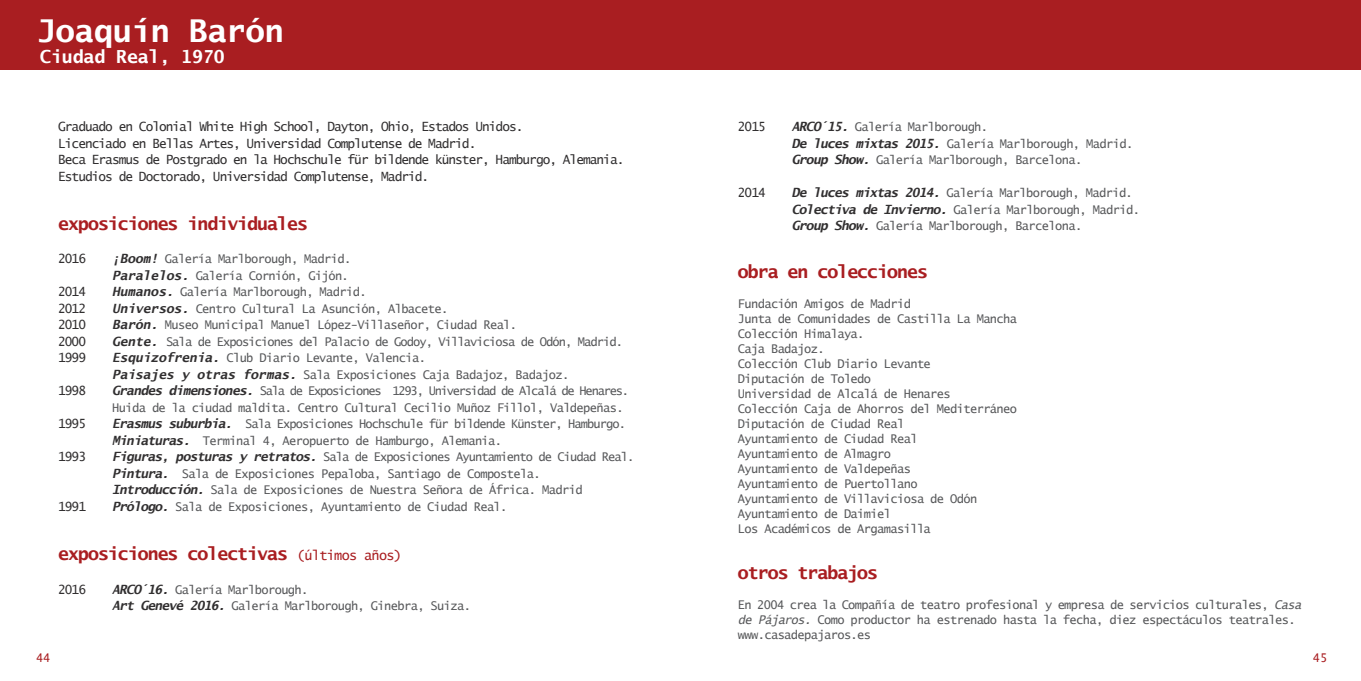
<style>
.page{position:relative;width:1361px;height:681px;background:#fff}
.page>*{position:absolute;margin:0;border:0;box-sizing:border-box;transform-origin:0 0}
.t1{font:700 31.5px "Lucida Sans Typewriter";color:#fff}
.t2{font:700 18px "Lucida Sans Typewriter";letter-spacing:-.05em;color:#a91e21}
.t3{font:700 18px "Lucida Sans Typewriter";color:#fff}
.t4{font:12.75px/16.5px "Lucida Sans Typewriter";letter-spacing:-.075em;color:#312f30}
.t5{font:12px/15px "Lucida Sans Typewriter";letter-spacing:-.05em;color:#57585a}
.t6{font:12px/16.5px "Lucida Sans Typewriter";letter-spacing:-.075em;color:#57585a}
.t7{font:12px "Lucida Sans Typewriter";color:#a91e21}
.s1{font-weight:700;font-style:italic;font-size:12.75px;color:#312f30}
.s2{font-weight:400;font-size:13.5px}
.s3{font-style:italic}
</style>
<div class="page">
<div style="left:0;top:0;width:1361px;height:69px;background:#a91e21"></div>
<h1 class="t1" style="left:37px;top:13px;width:248px">Joaquín Barón</h1>
<h2 class="t3" style="left:40px;top:46px;width:186px">Ciudad Real, 1970</h2>
<p class="t4" style="left:58px;top:118px;width:568px">Graduado en Colonial White High School, Dayton, Ohio, Estados Unidos.<br>Licenciado en Bellas Artes, Universidad Complutense de Madrid.<br>Beca Erasmus de Postgrado en la Hochschule für bildende künster, Hamburgo, Alemania.<br>Estudios de Doctorado, Universidad Complutense, Madrid.</p>
<h2 class="t2" style="left:58px;top:213px;width:251px">exposiciones individuales</h2>
<p class="t4" style="left:58px;top:250px;width:29px">2016</p>
<p class="t5" style="left:112px;top:250px;width:241px;line-height:16.5px"><span class="s1">¡Boom!</span> Galería Marlborough, Madrid.<br><span class="s1">Paralelos.</span> Galería Cornión, Gijón.</p>
<p class="t4" style="left:58px;top:283px;width:29px">2014</p>
<p class="t5" style="left:112px;top:284px;width:256px"><span class="s1">Humanos.</span> Galería Marlborough, Madrid.</p>
<p class="t4" style="left:58px;top:300px;width:29px">2012</p>
<p class="t5" style="left:112px;top:301px;width:338px"><span class="s1">Universos.</span> Centro Cultural La Asunción, Albacete.</p>
<p class="t4" style="left:58px;top:316px;width:29px">2010</p>
<p class="t5" style="left:112px;top:317px;width:406px"><span class="s1">Barón.</span> Museo Municipal Manuel López-Villaseñor, Ciudad Real.</p>
<p class="t4" style="left:58px;top:333px;width:29px">2000</p>
<p class="t6" style="left:112px;top:333px;width:512px"><span class="s1">Gente.</span> Sala de Exposiciones del Palacio de Godoy, Villaviciosa de Odón, Madrid.</p>
<p class="t4" style="left:58px;top:349px;width:29px">1999</p>
<p class="t5" style="left:112px;top:349px;width:458px;line-height:16.5px"><span class="s1">Esquizofrenia.</span> Club Diario Levante, Valencia.<br><span class="s1">Paisajes y otras formas.</span> Sala Exposiciones Caja Badajoz, Badajoz.</p>
<p class="t4" style="left:58px;top:382px;width:29px">1998</p>
<p class="t5" style="left:112px;top:382px;width:518px;line-height:16.5px"><span class="s1">Grandes dimensiones.</span> Sala de Exposiciones 1293, Universidad de Alcalá de Henares.<br>Huida de la ciudad maldita. Centro Cultural Cecilio Muñoz Fillol, Valdepeñas.</p>
<p class="t4" style="left:58px;top:415px;width:29px">1995</p>
<p class="t6" style="left:112px;top:415px;width:515px"><span class="s1">Erasmus suburbia.</span> Sala Exposiciones Hochschule für bildende Künster, Hamburgo.<br><span class="s1">Miniaturas.</span> Terminal 4, Aeropuerto de Hamburgo, Alemania.</p>
<p class="t4" style="left:58px;top:448px;width:29px">1993</p>
<p class="t5" style="left:112px;top:448px;width:524px;line-height:16.5px"><span class="s1">Figuras, posturas y retratos.</span> Sala de Exposiciones Ayuntamiento de Ciudad Real.<br><span class="s1">Pintura.</span> Sala de Exposiciones Pepaloba, Santiago de Compostela.<br><span class="s1">Introducción.</span> Sala de Exposiciones de Nuestra Señora de África. Madrid</p>
<p class="t4" style="left:58px;top:498px;width:29px">1991</p>
<p class="t5" style="left:112px;top:499px;width:397px"><span class="s1">Prólogo.</span> Sala de Exposiciones, Ayuntamiento de Ciudad Real.</p>
<h2 class="t2" style="left:58px;top:543px;width:345px">exposiciones colectivas <span class="s2">(últimos años)</span></h2>
<p class="t4" style="left:58px;top:580px;width:29px">2016</p>
<p class="t5" style="left:112px;top:580px;width:360px;line-height:16.5px"><span class="s1">ARCO´16.</span> Galería Marlborough.<br><span class="s1">Art Genevé 2016.</span> Galería Marlborough, Ginebra, Suiza.</p>
<p class="t4" style="left:738px;top:118px;width:29px">2015</p>
<p class="t5" style="left:792px;top:118px;width:343px;line-height:16.5px"><span class="s1">ARCO´15.</span> Galería Marlborough.<br><span class="s1">De luces mixtas 2015.</span> Galería Marlborough, Madrid.<br><span class="s1">Group Show.</span> Galería Marlborough, Barcelona.</p>
<p class="t4" style="left:738px;top:184px;width:29px">2014</p>
<p class="t5" style="left:792px;top:184px;width:349px;line-height:16.5px"><span class="s1">De luces mixtas 2014.</span> Galería Marlborough, Madrid.<br><span class="s1">Colectiva de Invierno.</span> Galería Marlborough, Madrid.<br><span class="s1">Group Show.</span> Galería Marlborough, Barcelona.</p>
<h2 class="t2" style="left:738px;top:261px;width:191px">obra en colecciones</h2>
<p class="t5" style="left:738px;top:296px;width:281px">Fundación Amigos de Madrid<br>Junta de Comunidades de Castilla La Mancha<br>Colección Himalaya.<br>Caja Badajoz.<br>Colección Club Diario Levante<br>Diputación de Toledo<br>Universidad de Alcalá de Henares<br>Colección Caja de Ahorros del Mediterráneo<br>Diputación de Ciudad Real<br>Ayuntamiento de Ciudad Real<br>Ayuntamiento de Almagro<br>Ayuntamiento de Valdepeñas<br>Ayuntamiento de Puertollano<br>Ayuntamiento de Villaviciosa de Odón<br>Ayuntamiento de Daimiel<br>Los Académicos de Argamasilla</p>
<h2 class="t2" style="left:738px;top:561px;width:142px">otros trabajos</h2>
<p class="t5" style="left:738px;top:596px;width:565px">En 2004 crea la Compañía de teatro profesional y empresa de servicios culturales, <span class="s3">Casa de Pájaros.</span> Como productor ha estrenado hasta la fecha, diez espectáculos teatrales. www.casadepajaros.es</p>
<p class="t7" style="left:36px;top:650px;width:16px">44</p>
<p class="t7" style="left:1313px;top:650px;width:16px">45</p>
</div>
